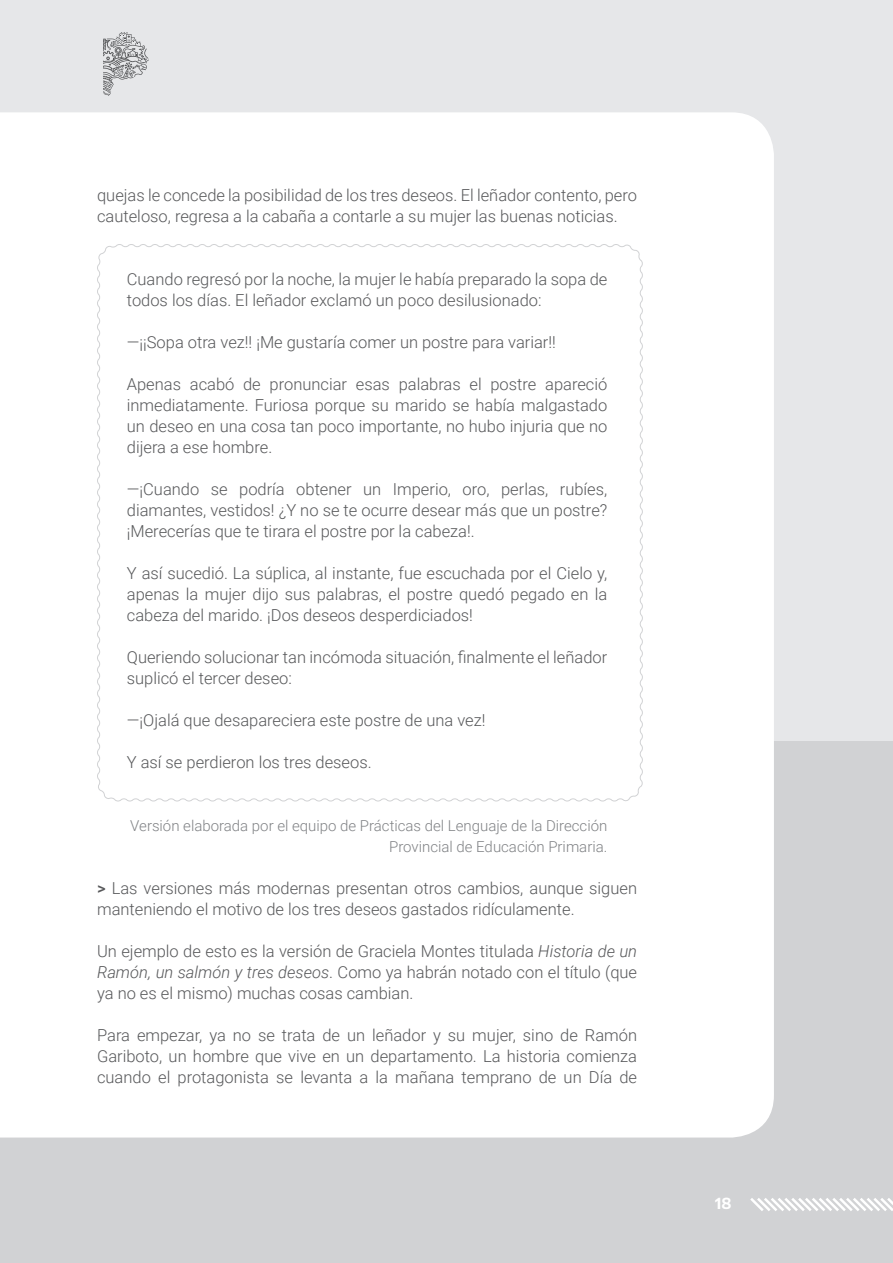
<style>
.page{position:relative;width:893px;height:1263px;background:#fff}
.page>*{position:absolute;margin:0;border:0;box-sizing:border-box;transform-origin:0 0}
.Poesias_o_citas_lite{font:300 16.5px/21px "Roboto";color:#57585a;text-align:justify}
.Texto_principal{font:300 16.5px/21px "Roboto";color:#57585a}
.Epígrafes_cuadros{font:300 15px/21px "Roboto";color:#808285;text-align:right}
.t1{font:700 15px "Encode Sans";color:#fff}
.s1{font-weight:500}
.s2{font-style:italic}
</style>
<div class="page">
<div style="left:0;top:594px;width:893px;height:669px;background:#d1d2d4"></div>
<div style="left:0;top:0;width:893px;height:740px;background:#e6e7e9"></div>
<svg style="left:103px;top:32px;width:46px;height:64px"></svg>
<svg style="left:750px;top:1198px;width:143px;height:13px"></svg>
<div style="left:0;top:112px;width:774px;height:1025px;background:#fff"></div>
<div style="left:96px;top:243px;width:548px;height:559px;background:#fff"></div>
<p class="Texto_principal" style="left:97px;top:184px;width:542px">quejas le concede la posibilidad de los tres deseos. El leñador contento, pero cauteloso, regresa a la cabaña a contarle a su mujer las buenas noticias.</p>
<p class="Poesias_o_citas_lite" style="left:127px;top:268px;width:482px">Cuando regresó por la noche, la mujer le había preparado la sopa de todos los días. El leñador exclamó un poco desilusionado:</p>
<p class="Poesias_o_citas_lite" style="left:127px;top:331px;width:431px">—¡¡Sopa otra vez!! ¡Me gustaría comer un postre para variar!!</p>
<p class="Poesias_o_citas_lite" style="left:127px;top:373px;width:482px">Apenas acabó de pronunciar esas palabras el postre apareció inmediatamente. Furiosa porque su marido se había malgastado un deseo en una cosa tan poco importante, no hubo injuria que no dijera a ese hombre.</p>
<p class="Poesias_o_citas_lite" style="left:127px;top:478px;width:482px">—¡Cuando se podría obtener un Imperio, oro, perlas, rubíes, diamantes, vestidos! ¿Y no se te ocurre desear más que un postre? ¡Merecerías que te tirara el postre por la cabeza!.</p>
<p class="Poesias_o_citas_lite" style="left:127px;top:562px;width:482px">Y así sucedió. La súplica, al instante, fue escuchada por el Cielo y, apenas la mujer dijo sus palabras, el postre quedó pegado en la cabeza del marido. ¡Dos deseos desperdiciados!</p>
<p class="Poesias_o_citas_lite" style="left:127px;top:646px;width:482px">Queriendo solucionar tan incómoda situación, finalmente el leñador suplicó el tercer deseo:</p>
<p class="Poesias_o_citas_lite" style="left:127px;top:709px;width:360px">—¡Ojalá que desapareciera este postre de una vez!</p>
<p class="Poesias_o_citas_lite" style="left:127px;top:751px;width:246px">Y así se perdieron los tres deseos.</p>
<p class="Epígrafes_cuadros" style="left:130px;top:815px;width:479px">Versión elaborada por el equipo de Prácticas del Lenguaje de la Dirección<br>Provincial de Educación Primaria.</p>
<p class="Texto_principal" style="left:97px;top:877px;width:541px"><span class="s1">&gt;</span> Las versiones más modernas presentan otros cambios, aunque siguen manteniendo el motivo de los tres deseos gastados ridículamente.</p>
<p class="Texto_principal" style="left:97px;top:940px;width:542px;text-align:justify">Un ejemplo de esto es la versión de Graciela Montes titulada <span class="s2">Historia de un Ramón, un salmón y tres deseos</span>. Como ya habrán notado con el título (que ya no es el mismo) muchas cosas cambian.</p>
<p class="Texto_principal" style="left:97px;top:1024px;width:542px;text-align:justify">Para empezar, ya no se trata de un leñador y su mujer, sino de Ramón Gariboto, un hombre que vive en un departamento. La historia comienza cuando el protagonista se levanta a la mañana temprano de un Día de</p>
<p class="t1" style="left:715px;top:1192px;width:18px">18</p>
</div>
